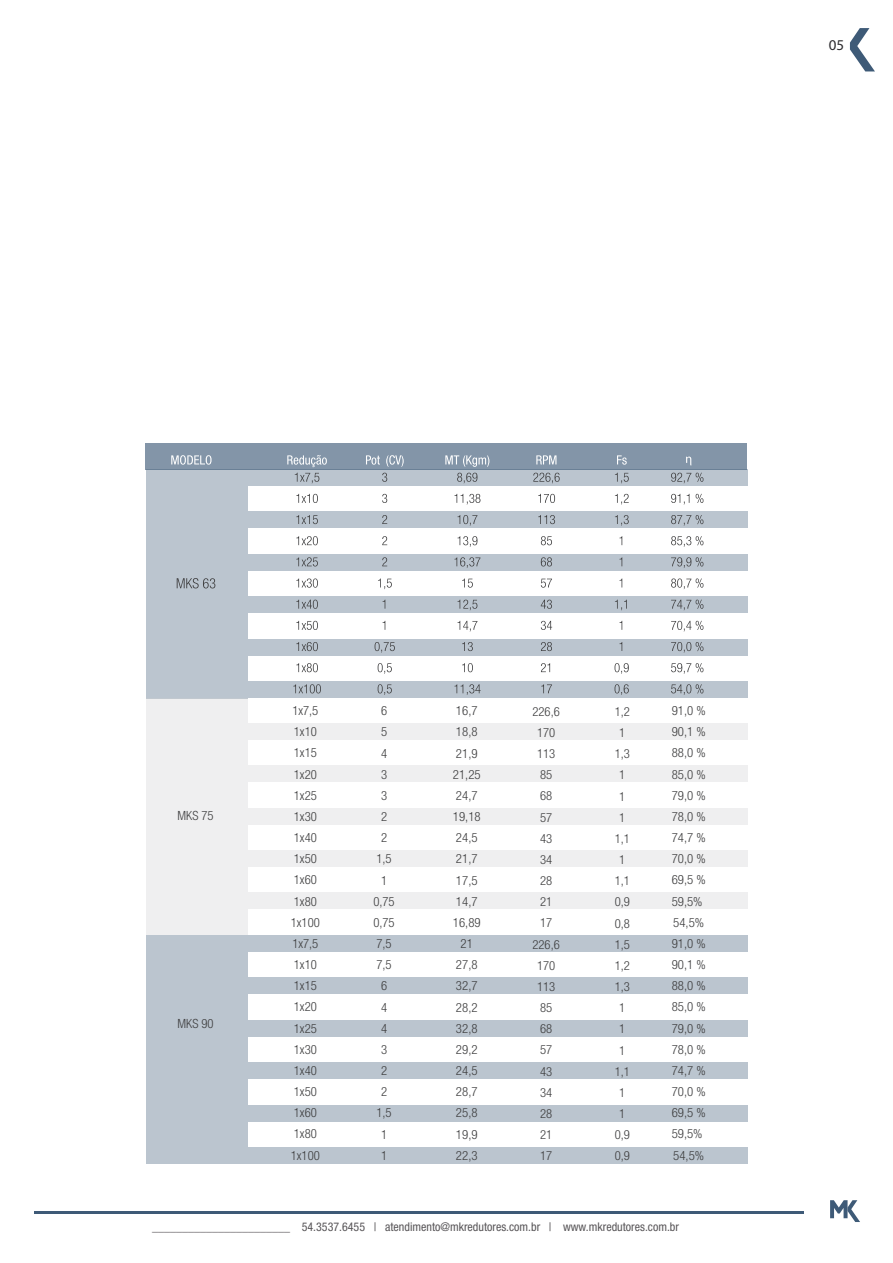
<style>
.page{position:relative;width:893px;height:1263px;background:#fff}
.page>*{position:absolute;margin:0;border:0;box-sizing:border-box;transform-origin:0 0}
.t1{font:15px "Myriad Pro";color:#2e2d30}
.t2{font:300 condensed 12.75px/21.1px "Helvetica Neue";color:#3e3e3f}
.t3{font:300 condensed 12.6px/21.1px "Helvetica Neue";color:#3e3e3f;text-align:center}
.t4{font:condensed 12px "Helvetica Neue";color:#585558}
</style>
<div class="page">
<hr style="left:34px;top:1211px;width:769px;height:2px;background:#3e5a77">
<svg style="left:830px;top:1200px;width:30px;height:22px"></svg>
<svg style="left:850px;top:28px;width:25px;height:43px"></svg>
<div style="left:146px;top:443px;width:601px;height:26px;background:#8395a8"></div>
<svg style="left:171px;top:455px;width:41px;height:10px"></svg>
<svg style="left:287px;top:455px;width:40px;height:12px"></svg>
<svg style="left:366px;top:455px;width:14px;height:10px"></svg>
<svg style="left:386px;top:455px;width:18px;height:12px"></svg>
<svg style="left:536px;top:455px;width:20px;height:9px"></svg>
<svg style="left:445px;top:455px;width:44px;height:12px"></svg>
<svg style="left:617px;top:455px;width:10px;height:10px"></svg>
<svg style="left:686px;top:457px;width:5px;height:8px"></svg>
<div style="left:248px;top:596px;width:499px;height:17px;background:#bbc5cf"></div>
<div style="left:248px;top:639px;width:499px;height:16px;background:#bbc5cf"></div>
<div style="left:248px;top:681px;width:499px;height:17px;background:#bbc5cf"></div>
<div style="left:248px;top:469px;width:499px;height:17px;background:#bbc5cf"></div>
<div style="left:248px;top:511px;width:499px;height:17px;background:#bbc5cf"></div>
<div style="left:248px;top:554px;width:499px;height:17px;background:#bbc5cf"></div>
<div style="left:146px;top:469px;width:102px;height:229px;background:#bbc5cf"></div>
<svg style="left:295px;top:473px;width:24px;height:10px"></svg>
<svg style="left:296px;top:494px;width:22px;height:9px"></svg>
<svg style="left:296px;top:515px;width:22px;height:9px"></svg>
<svg style="left:296px;top:536px;width:22px;height:9px"></svg>
<svg style="left:296px;top:557px;width:22px;height:9px"></svg>
<svg style="left:296px;top:578px;width:22px;height:10px"></svg>
<svg style="left:296px;top:600px;width:22px;height:9px"></svg>
<svg style="left:296px;top:621px;width:22px;height:9px"></svg>
<svg style="left:296px;top:642px;width:22px;height:9px"></svg>
<svg style="left:296px;top:663px;width:22px;height:9px"></svg>
<svg style="left:293px;top:684px;width:28px;height:9px"></svg>
<svg style="left:382px;top:473px;width:5px;height:9px"></svg>
<svg style="left:382px;top:494px;width:5px;height:9px"></svg>
<svg style="left:382px;top:515px;width:5px;height:9px"></svg>
<svg style="left:382px;top:536px;width:5px;height:9px"></svg>
<svg style="left:382px;top:557px;width:5px;height:9px"></svg>
<svg style="left:378px;top:578px;width:14px;height:11px"></svg>
<svg style="left:375px;top:642px;width:20px;height:11px"></svg>
<svg style="left:378px;top:663px;width:14px;height:11px"></svg>
<svg style="left:378px;top:684px;width:14px;height:11px"></svg>
<svg style="left:533px;top:473px;width:27px;height:10px"></svg>
<svg style="left:538px;top:494px;width:17px;height:9px"></svg>
<svg style="left:538px;top:515px;width:17px;height:9px"></svg>
<svg style="left:541px;top:536px;width:11px;height:9px"></svg>
<svg style="left:541px;top:557px;width:11px;height:9px"></svg>
<svg style="left:541px;top:579px;width:11px;height:9px"></svg>
<svg style="left:541px;top:600px;width:11px;height:9px"></svg>
<svg style="left:541px;top:621px;width:11px;height:9px"></svg>
<svg style="left:541px;top:642px;width:11px;height:9px"></svg>
<svg style="left:541px;top:663px;width:9px;height:9px"></svg>
<svg style="left:541px;top:684px;width:11px;height:9px"></svg>
<svg style="left:457px;top:473px;width:20px;height:10px"></svg>
<svg style="left:454px;top:494px;width:26px;height:11px"></svg>
<svg style="left:457px;top:515px;width:20px;height:11px"></svg>
<svg style="left:457px;top:536px;width:20px;height:11px"></svg>
<svg style="left:454px;top:557px;width:26px;height:11px"></svg>
<svg style="left:462px;top:578px;width:11px;height:10px"></svg>
<svg style="left:457px;top:600px;width:20px;height:10px"></svg>
<svg style="left:457px;top:621px;width:20px;height:10px"></svg>
<svg style="left:462px;top:642px;width:11px;height:9px"></svg>
<svg style="left:462px;top:663px;width:11px;height:9px"></svg>
<svg style="left:454px;top:684px;width:27px;height:11px"></svg>
<svg style="left:615px;top:473px;width:14px;height:10px"></svg>
<svg style="left:615px;top:494px;width:14px;height:11px"></svg>
<svg style="left:615px;top:515px;width:14px;height:11px"></svg>
<svg style="left:619px;top:536px;width:3px;height:9px"></svg>
<svg style="left:619px;top:557px;width:3px;height:9px"></svg>
<svg style="left:619px;top:578px;width:3px;height:9px"></svg>
<svg style="left:615px;top:600px;width:12px;height:10px"></svg>
<svg style="left:619px;top:642px;width:3px;height:9px"></svg>
<svg style="left:615px;top:663px;width:14px;height:11px"></svg>
<svg style="left:615px;top:684px;width:14px;height:11px"></svg>
<svg style="left:671px;top:473px;width:32px;height:10px"></svg>
<svg style="left:671px;top:494px;width:18px;height:11px"></svg>
<svg style="left:696px;top:494px;width:7px;height:9px"></svg>
<svg style="left:671px;top:515px;width:32px;height:11px"></svg>
<svg style="left:671px;top:536px;width:32px;height:11px"></svg>
<svg style="left:671px;top:557px;width:32px;height:11px"></svg>
<svg style="left:671px;top:578px;width:32px;height:11px"></svg>
<svg style="left:671px;top:600px;width:32px;height:10px"></svg>
<svg style="left:671px;top:621px;width:32px;height:10px"></svg>
<svg style="left:671px;top:642px;width:32px;height:11px"></svg>
<svg style="left:671px;top:663px;width:32px;height:11px"></svg>
<svg style="left:671px;top:684px;width:32px;height:11px"></svg>
<svg style="left:177px;top:578px;width:38px;height:10px"></svg>
<div style="left:146px;top:935px;width:102px;height:228px;background:#bbc5cf"></div>
<div style="left:146px;top:699px;width:102px;height:236px;background:#efeff0"></div>
<div style="left:248px;top:1020px;width:499px;height:16px;background:#bbc5cf"></div>
<div style="left:248px;top:1062px;width:499px;height:17px;background:#bbc5cf"></div>
<div style="left:248px;top:1105px;width:499px;height:16px;background:#bbc5cf"></div>
<div style="left:248px;top:1147px;width:499px;height:16px;background:#bbc5cf"></div>
<div style="left:248px;top:723px;width:499px;height:17px;background:#efeff0"></div>
<div style="left:248px;top:765px;width:499px;height:17px;background:#efeff0"></div>
<div style="left:248px;top:808px;width:499px;height:17px;background:#efeff0"></div>
<div style="left:248px;top:850px;width:499px;height:17px;background:#efeff0"></div>
<div style="left:248px;top:892px;width:499px;height:17px;background:#efeff0"></div>
<div style="left:248px;top:935px;width:499px;height:16px;background:#bbc5cf"></div>
<div style="left:248px;top:977px;width:499px;height:17px;background:#bbc5cf"></div>
<p class="t1" style="left:829px;top:35px;width:17px">05</p>
<p class="t2" style="left:178px;top:805px;width:38px">MKS 75</p>
<p class="t2" style="left:178px;top:1013px;width:38px">MKS 90</p>
<p class="t2" style="left:291px;top:700px;width:31px">1x7,5<br>1x10<br>1x15<br>1x20<br>1x25<br>1x30<br>1x40<br>1x50<br>1x60<br>1x80<br>1x100<br>1x7,5<br>1x10<br>1x15<br>1x20<br>1x25<br>1x30<br>1x40<br>1x50<br>1x60<br>1x80<br>1x100</p>
<p class="t2" style="left:373px;top:700px;width:23px;text-align:center">6<br>5<br>4<br>3<br>3<br>2<br>2<br>1,5<br>1<br>0,75<br>0,75<br>7,5<br>7,5<br>6<br>4<br>4<br>3<br>2<br>2<br>1,5<br>1<br>1</p>
<p class="t2" style="left:453px;top:700px;width:29px;text-align:center">16,7<br>18,8<br>21,9<br>21,25<br>24,7<br>19,18<br>24,5<br>21,7<br>17,5<br>14,7<br>16,89<br>21<br>27,8<br>32,7<br>28,2<br>32,8<br>29,2<br>24,5<br>28,7<br>25,8<br>19,9<br>22,3</p>
<p class="t3" style="left:532px;top:701px;width:29px">226,6<br>170<br>113<br>85<br>68<br>57<br>43<br>34<br>28<br>21<br>17<br>226,6<br>170<br>113<br>85<br>68<br>57<br>43<br>34<br>28<br>21<br>17</p>
<p class="t3" style="left:615px;top:701px;width:17px">1,2<br>1<br>1,3<br>1<br>1<br>1<br>1,1<br>1<br>1,1<br>0,9<br>0,8<br>1,5<br>1,2<br>1,3<br>1<br>1<br>1<br>1,1<br>1<br>1<br>0,9<br>0,9</p>
<p class="t2" style="left:672px;top:700px;width:35px">91,0 %<br>90,1 %<br>88,0 %<br>85,0 %<br>79,0 %<br>78,0 %<br>74,7 %<br>70,0 %<br>69,5 %<br>59,5%<br>54,5%<br>91,0 %<br>90,1 %<br>88,0 %<br>85,0 %<br>79,0 %<br>78,0 %<br>74,7 %<br>70,0 %<br>69,5 %<br>59,5%<br>54,5%</p>
<p class="t4" style="left:152px;top:1219px;width:528px">_______________________ 54.3537.6455 | atendimento@mkredutores.com.br | www.mkredutores.com.br</p>
</div>
